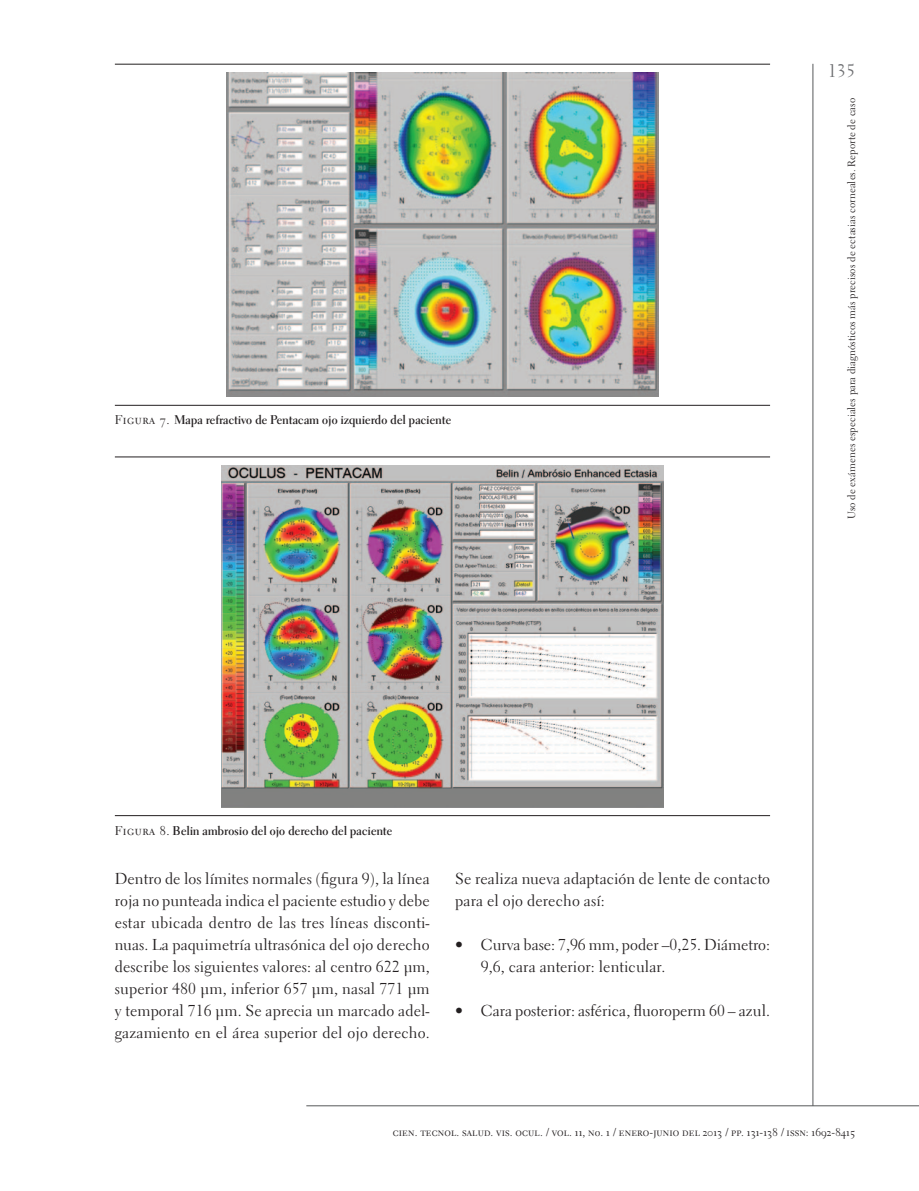
<style>
.page{position:relative;width:919px;height:1191px;background:#fff}
.page>*{position:absolute;margin:0;border:0;box-sizing:border-box;transform-origin:0 0}
.t1{font:18px "Electra LH";color:#6c6d70}
.t2{font:15.75px/21.9px "Electra LH";letter-spacing:.01em;color:#231f20}
.t3{font:12.75px "Electra LH Bold Display";letter-spacing:.025em;color:#231f20}
.t4{font:11.25px "Electra LH Regular SC";letter-spacing:.01em;color:#231f20}
.t5{font:10.5px "Electra LH";letter-spacing:.01em;color:#231f20}
.s1{font-family:"Electra LH Regular SC"}
.s2{font-family:"Electra LH"}
</style>
<div class="page">
<hr style="left:812px;top:64px;width:1px;height:1042px;background:#57585a">
<hr style="left:306px;top:1105px;width:612px;height:1px;background:#57585a">
<hr style="left:115px;top:64px;width:655px;height:1px;background:#231f20">
<hr style="left:115px;top:405px;width:655px;height:1px;background:#231f20">
<img style="left:226px;top:73px;width:432px;height:324px">
<hr style="left:115px;top:456px;width:655px;height:1px;background:#231f20">
<hr style="left:115px;top:815px;width:655px;height:1px;background:#231f20">
<img style="left:221px;top:465px;width:442px;height:342px">
<p class="t3" style="left:115px;top:412px;width:338px"><span class="s1">Figura 7.</span> Mapa refractivo de Pentacam ojo izquierdo del paciente</p>
<p class="t1" style="left:827px;top:60px;width:29px">135</p>
<p class="t5" style="left:845px;top:519px;width:423px;rotate:-90deg">Uso de exámenes especiales para diagnósticos más precisos de ectasias corneales. Reporte de caso</p>
<p class="t3" style="left:115px;top:822px;width:279px"><span class="s1">Figura 8.</span> Belin ambrosio del ojo derecho del paciente</p>
<p class="t2" style="left:115px;top:868px;width:316px;text-align:justify">Dentro de los límites normales (figura 9), la línea roja no punteada indica el paciente estudio y debe estar ubicada dentro de las tres líneas disconti&shy;nuas. La paquimetría ultrasónica del ojo derecho describe los siguientes valores: al centro 622 µm, superior 480 µm, inferior 657 µm, nasal 771 µm y temporal 716 µm. Se aprecia un marcado adel&shy;gazamiento en el área superior del ojo derecho.</p>
<p class="t2" style="left:455px;top:868px;width:316px">Se realiza nueva adaptación de lente de contacto para el ojo derecho así:</p>
<p class="t2" style="left:480px;top:933px;width:291px;text-indent:-26px">• Curva base: 7,96 mm, poder –0,25. Diámetro:<br>9,6, cara anterior: lenticular.</p>
<p class="t2" style="left:455px;top:999px;width:316px">• Cara posterior: asférica, fluoroperm 60 – azul.</p>
<p class="t4" style="left:392px;top:1125px;width:464px">cien. tecnol. salud. vis. ocul. / vol. 11, n<span class="s2">o</span>. 1 / enero-junio del 2013 / pp. 131-138 / issn: 1692-8415</p>
</div>
